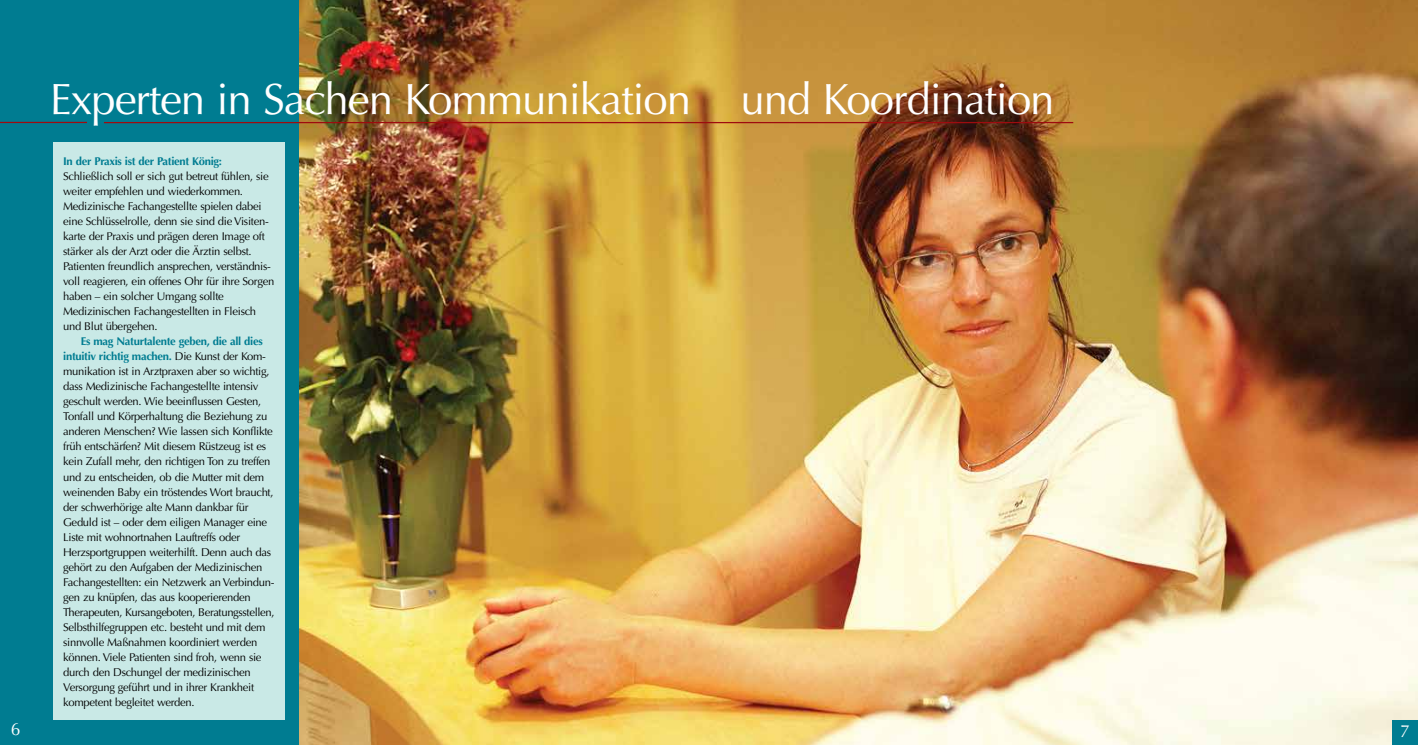
<style>
.page{position:relative;width:1418px;height:745px;background:#fff}
.page>*{position:absolute;margin:0;border:0;box-sizing:border-box;transform-origin:0 0}
.t1{font:43.75px "Optima";letter-spacing:-.025em;color:#fff}
.t2{font:17.5px "Optima";color:#fff}
.t3{font:11.25px/15px "Optima";letter-spacing:-.025em;color:#000}
.t4{font:700 11.25px "Optima";letter-spacing:-.025em;color:#007c91}
.s1{font-weight:700;color:#007c91}
</style>
<div class="page">
<div style="left:0;top:0;width:300px;height:744px;background:#007c91"></div>
<img style="left:300px;top:0;width:1117px;height:744px">
<div style="left:53px;top:142px;width:232px;height:576px;background:#c9e9e6"></div>
<hr style="left:104px;top:122px;width:969px;height:1px;background:#9e0b0f">
<hr style="left:0;top:122px;width:87px;height:1px;background:#9e0b0f">
<div style="left:1391px;top:720px;width:26px;height:24px;background:#007c91"></div>
<h1 class="t1" style="left:50px;top:74px;width:1006px">Experten in Sachen Kommunikation und Koordination</h1>
<p class="t4" style="left:63px;top:155px;width:160px">In der Praxis ist der Patient König:</p>
<p class="t3" style="left:63px;top:169px;width:213px">Schließlich soll er sich gut betreut fühlen, sie weiter empfehlen und wiederkommen.<br>Medizinische Fachangestellte spielen dabei eine Schlüsselrolle, denn sie sind die Visiten&shy;karte der Praxis und prägen deren Image oft stärker als der Arzt oder die Ärztin selbst.<br>Patienten freundlich ansprechen, verständnis&shy;voll reagieren, ein offenes Ohr für ihre Sorgen haben – ein solcher Umgang sollte Medizinischen Fachangestellten in Fleisch und Blut übergehen.</p>
<p class="t3" style="left:63px;top:334px;width:213px;text-indent:18px"><span class="s1">Es mag Naturtalente geben, die all dies intuitiv richtig machen.</span> Die Kunst der Kom&shy;munikation ist in Arztpraxen aber so wichtig, dass Medizinische Fachangestellte intensiv geschult werden. Wie beeinflussen Gesten, Tonfall und Körperhaltung die Beziehung zu anderen Menschen? Wie lassen sich Konflikte früh entschärfen? Mit diesem Rüstzeug ist es kein Zufall mehr, den richtigen Ton zu treffen und zu entscheiden, ob die Mutter mit dem weinenden Baby ein tröstendes Wort braucht, der schwerhörige alte Mann dankbar für Geduld ist – oder dem eiligen Manager eine Liste mit wohnortnahen Lauftreffs oder Herzsportgruppen weiterhilft. Denn auch das gehört zu den Aufgaben der Medizinischen Fachangestellten: ein Netzwerk an Verbindun&shy;gen zu knüpfen, das aus kooperierenden Therapeuten, Kursangeboten, Beratungsstellen, Selbsthilfegruppen etc. besteht und mit dem sinnvolle Maßnahmen koordiniert werden können. Viele Patienten sind froh, wenn sie durch den Dschungel der medizinischen Versorgung geführt und in ihrer Krankheit kompetent begleitet werden.</p>
<h2 class="t2" style="left:11px;top:718px;width:11px">6</h2>
<h2 class="t2" style="left:1399px;top:720px;width:11px">7</h2>
<h2 class="t2" style="left:1398px;top:721px;width:11px">1</h2>
</div>
